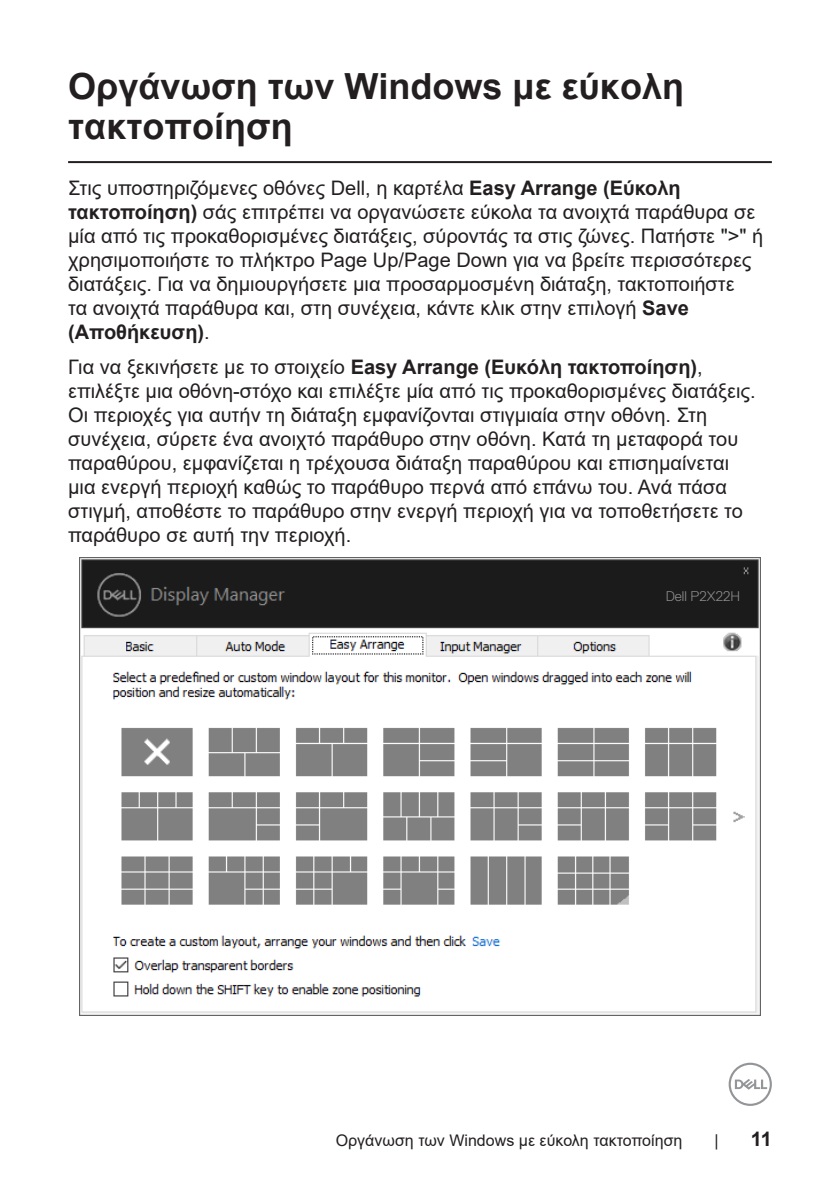
<style>
.page{position:relative;width:840px;height:1191px;background:#fff}
.page>*{position:absolute;margin:0;border:0;box-sizing:border-box;transform-origin:0 0}
.Head_1{font:700 36px/40px "Arial";color:#231f20}
.Paragraph{font:20px/24px "Arial";color:#231f20}
.t1{font:700 20px "Arial";color:#231f20}
.t2{font:16px "Arial";color:#231f20}
.t3{font:300 14px "Dell Replica";color:#939393}
.s1{font-weight:700}
</style>
<div class="page">
<svg style="left:728px;top:1062px;width:43px;height:44px"></svg>
<hr style="left:68px;top:161px;width:703px;height:2px;background:#231f20">
<img style="left:79px;top:557px;width:681px;height:459px">
<div style="left:630px;top:586px;width:109px;height:21px;background:#1b1b1b"></div>
<p class="Head_1" style="left:68px;top:67px;width:617px">Οργάνωση των Windows με εύκολη τακτοποίηση</p>
<p class="Paragraph" style="left:68px;top:176px;width:696px">Στις υποστηριζόμενες οθόνες Dell, η καρτέλα <span class="s1">Easy Arrange (Εύκολη τακτοποίηση)</span> σάς επιτρέπει να οργανώσετε εύκολα τα ανοιχτά παράθυρα σε μία από τις προκαθορισμένες διατάξεις, σύροντάς τα στις ζώνες. Πατήστε "&gt;" ή χρησιμοποιήστε το πλήκτρο Page Up/Page Down για να βρείτε περισσότερες διατάξεις. Για να δημιουργήσετε μια προσαρμοσμένη διάταξη, τακτοποιήστε<br>τα ανοιχτά παράθυρα και, στη συνέχεια, κάντε κλικ στην επιλογή <span class="s1">Save (Αποθήκευση)</span>.</p>
<p class="Paragraph" style="left:68px;top:355px;width:688px">Για να ξεκινήσετε με το στοιχείο <span class="s1">Easy Arrange (Ευκόλη τακτοποίηση)</span>, επιλέξτε μια οθόνη-στόχο και επιλέξτε μία από τις προκαθορισμένες διατάξεις.<br>Οι περιοχές για αυτήν τη διάταξη εμφανίζονται στιγμιαία στην οθόνη. Στη συνέχεια, σύρετε ένα ανοιχτό παράθυρο στην οθόνη. Κατά τη μεταφορά του παραθύρου, εμφανίζεται η τρέχουσα διάταξη παραθύρου και επισημαίνεται μια ενεργή περιοχή καθώς το παράθυρο περνά από επάνω του. Ανά πάσα στιγμή, αποθέστε το παράθυρο στην ενεργή περιοχή για να τοποθετήσετε το παράθυρο σε αυτή την περιοχή.</p>
<p class="t3" style="left:665px;top:588px;width:76px">Dell P2X22H</p>
<p class="t2" style="left:335px;top:1129px;width:348px">Οργάνωση των Windows με εύκολη τακτοποίηση</p>
<p class="t2" style="left:714px;top:1129px;width:6px">|</p>
<p class="t1" style="left:750px;top:1124px;width:23px">11</p>
</div>
